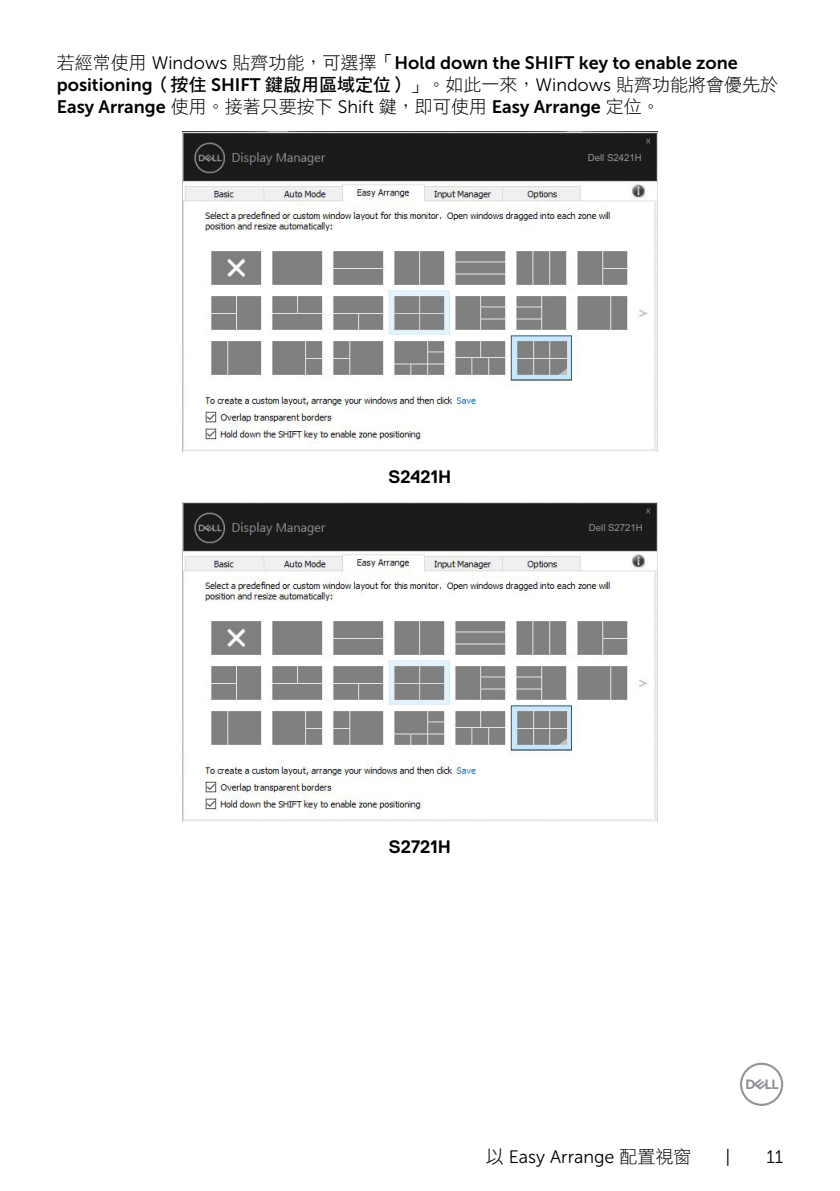
<style>
.page{position:relative;width:840px;height:1191px;background:#fff}
.page>*{position:absolute;margin:0;border:0;box-sizing:border-box;transform-origin:0 0}
.t1{font:18px/21.6px "Museo Sans For Dell 700";color:#000}
.t2{font:18px "Museo Sans For Dell 300";color:#000}
.t3{font:700 18px "Dell Replica";color:#000}
.t4{font:9.6px "Arial";color:#939393}
.s1{font-family:"DF Hei Std W3"}
.s2{font-family:"Museo Sans For Dell 300"}
.s3{font-family:"DF Hei Std W7"}
</style>
<div class="page">
<svg style="left:740px;top:1062px;width:42px;height:44px"></svg>
<img style="left:182px;top:132px;width:475px;height:319px">
<div style="left:539px;top:153px;width:103px;height:11px;background:#1b1b1b"></div>
<img style="left:182px;top:502px;width:475px;height:319px">
<div style="left:539px;top:523px;width:103px;height:11px;background:#1b1b1b"></div>
<p class="t1" style="left:57px;top:52px;width:722px"><span class="s1">若經常使用</span> <span class="s2">Windows</span> <span class="s1">貼齊功能，可選擇「</span>Hold down the SHIFT key to enable zone positioning<span class="s3">（按住</span> SHIFT <span class="s3">鍵啟用區域定位）</span><span class="s1">」。如此一來，</span><span class="s2">Windows</span> <span class="s1">貼齊功能將會優先於<br></span>Easy Arrange <span class="s1">使用。接著只要按下</span> <span class="s2">Shift</span> <span class="s1">鍵，即可使用</span> Easy Arrange <span class="s1">定位。</span></p>
<p class="t4" style="left:587px;top:152px;width:55px">Dell S2421H</p>
<p class="t3" style="left:388px;top:467px;width:64px">S2421H</p>
<p class="t4" style="left:588px;top:522px;width:55px">Dell S2721H</p>
<p class="t3" style="left:388px;top:837px;width:64px">S2721H</p>
<p class="t2" style="left:485px;top:1146px;width:207px"><span class="s1">以</span> Easy Arrange <span class="s1">配置視窗</span></p>
<p class="t2" style="left:725px;top:1146px;width:6px">|</p>
<p class="t2" style="left:766px;top:1146px;width:18px">11</p>
</div>
